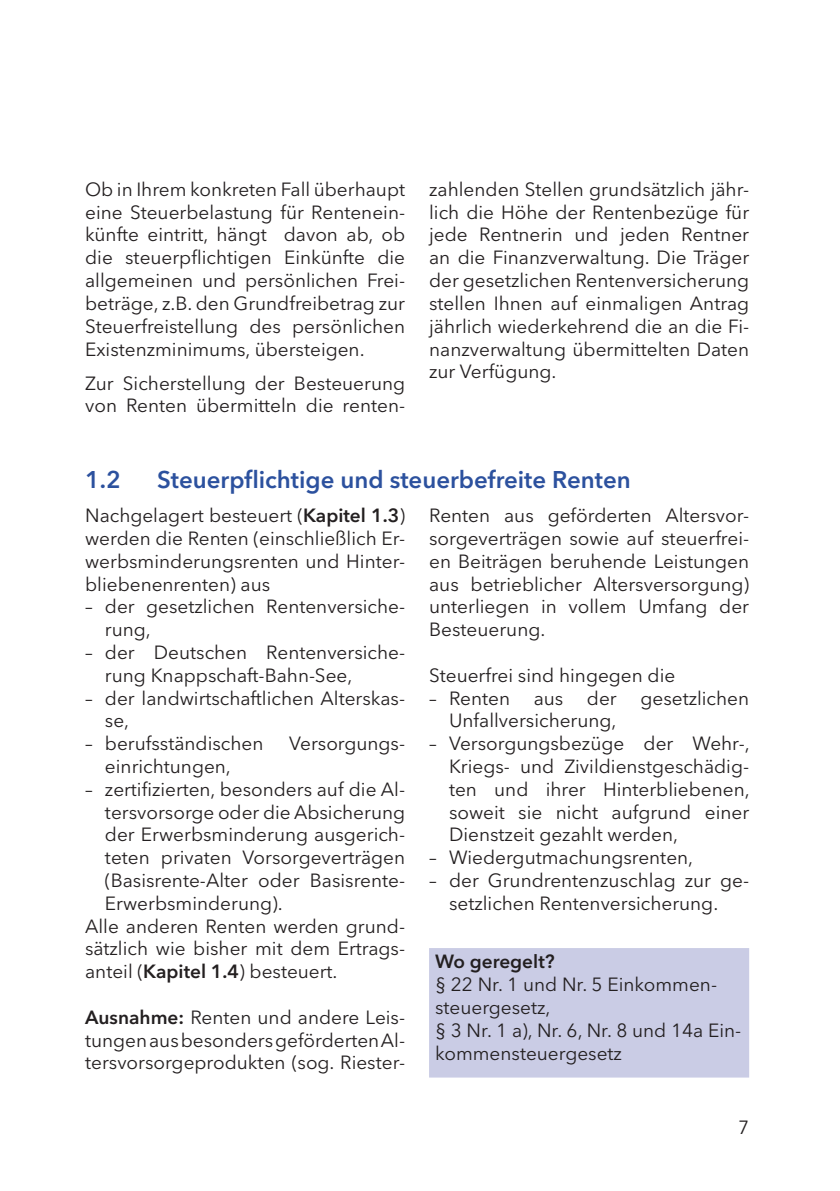
<style>
.page{position:relative;width:840px;height:1191px;background:#fff}
.page>*{position:absolute;margin:0;border:0;box-sizing:border-box;transform-origin:0 0}
.t1{font:600 24px "Avenir Next LT Pro";color:#2c519e}
.t2{font:19px/22.8px "Avenir Next LT Pro";color:#231f20;text-align:justify}
.t3{font:600 19px "Avenir Next LT Pro";color:#231f20}
.s1{font-weight:600}
</style>
<div class="page">
<div style="left:432px;top:951px;width:313px;height:123px;background:#cacce5"></div>
<div style="left:429px;top:948px;width:319px;height:129px;border:6px solid #cacce5"></div>
<p class="t2" style="left:85px;top:178px;width:321px">Ob in Ihrem konkreten Fall überhaupt eine Steuerbelastung für Rentenein&shy;künfte eintritt, hängt davon ab, ob die steuerpflichtigen Einkünfte die allgemeinen und persönlichen Frei&shy;beträge, z.B. den Grundfreibetrag zur Steuerfreistellung des persönlichen Existenzminimums, übersteigen.</p>
<p class="t2" style="left:85px;top:371px;width:321px">Zur Sicherstellung der Besteuerung von Renten übermitteln die renten-</p>
<p class="t2" style="left:429px;top:178px;width:321px">zahlenden Stellen grundsätzlich jähr&shy;lich die Höhe der Rentenbezüge für jede Rentnerin und jeden Rentner an die Finanzverwaltung. Die Träger der gesetzlichen Rentenversicherung stellen Ihnen auf einmaligen Antrag jährlich wiederkehrend die an die Fi&shy;nanzverwaltung übermittelten Daten zur Verfügung.</p>
<p class="t1" style="left:85px;top:465px;width:37px">1.2</p>
<p class="t1" style="left:157px;top:465px;width:475px">Steuerpflichtige und steuerbefreite Renten</p>
<p class="t2" style="left:85px;top:504px;width:321px">Nachgelagert besteuert (<span class="s1">Kapitel 1.3</span>) werden die Renten (einschließlich Er&shy;werbsminderungsrenten und Hinter&shy;bliebenenrenten) aus</p>
<p class="t2" style="left:105px;top:595px;width:301px;text-indent:-20px">– der gesetzlichen Rentenversiche&shy;rung,</p>
<p class="t2" style="left:105px;top:641px;width:301px;text-indent:-20px">– der Deutschen Rentenversiche&shy;rung Knappschaft-Bahn-See,</p>
<p class="t2" style="left:105px;top:686px;width:301px;text-indent:-20px">– der landwirtschaftlichen Alterskas&shy;se,</p>
<p class="t2" style="left:85px;top:732px;width:180px">– berufsständischen</p>
<p class="t2" style="left:289px;top:732px;width:117px">Versorgungs-</p>
<p class="t2" style="left:105px;top:755px;width:127px">einrichtungen,</p>
<p class="t2" style="left:85px;top:777px;width:321px">– zertifizierten, besonders auf die Al-</p>
<p class="t2" style="left:105px;top:800px;width:301px">tersvorsorge oder die Absicherung</p>
<p class="t2" style="left:105px;top:823px;width:301px">der Erwerbsminderung ausgerich-</p>
<p class="t2" style="left:105px;top:846px;width:301px">teten privaten Vorsorgeverträgen</p>
<p class="t2" style="left:105px;top:869px;width:301px">(Basisrente-Alter oder Basisrente-</p>
<p class="t2" style="left:105px;top:891px;width:179px">Erwerbsminderung).</p>
<p class="t2" style="left:85px;top:914px;width:321px">Alle anderen Renten werden grund-</p>
<p class="t2" style="left:85px;top:937px;width:321px">sätzlich wie bisher mit dem Ertrags-</p>
<p class="t2" style="left:85px;top:960px;width:254px">anteil (<span class="s1">Kapitel 1.4</span>) besteuert.</p>
<p class="t2" style="left:85px;top:1005px;width:321px"><span class="s1">Ausnahme:</span> Renten und andere Leis&shy;tungen aus besonders geförderten Al&shy;tersvorsorgeprodukten (sog. Riester-</p>
<p class="t2" style="left:429px;top:504px;width:321px">Renten aus geförderten Altersvor&shy;sorgeverträgen sowie auf steuerfrei&shy;en Beiträgen beruhende Leistungen aus betrieblicher Altersversorgung) unterliegen in vollem Umfang der Besteuerung.</p>
<p class="t2" style="left:429px;top:663px;width:247px">Steuerfrei sind hingegen die</p>
<p class="t2" style="left:449px;top:686px;width:301px;text-indent:-20px">– Renten aus der gesetzlichen<br>Unfallversicherung,</p>
<p class="t2" style="left:449px;top:732px;width:302px;text-indent:-20px">– Versorgungsbezüge der Wehr-, Kriegs- und Zivildienstgeschädig&shy;ten und ihrer Hinterbliebenen, soweit sie nicht aufgrund einer Dienstzeit gezahlt werden,</p>
<p class="t2" style="left:429px;top:846px;width:265px">– Wiedergutmachungsrenten,</p>
<p class="t2" style="left:429px;top:869px;width:321px;text-align:center">– der Grundrentenzuschlag zur ge&shy;setzlichen Rentenversicherung.</p>
<p class="t3" style="left:435px;top:950px;width:121px">Wo geregelt?</p>
<p class="t2" style="left:435px;top:973px;width:307px;text-align:left">§ 22 Nr. 1 und Nr. 5 Einkommen&shy;steuergesetz,<br>§ 3 Nr. 1 a), Nr. 6, Nr. 8 und 14a Ein&shy;kommensteuergesetz</p>
<p class="t2" style="left:737px;top:1116px;width:13px">7</p>
</div>
